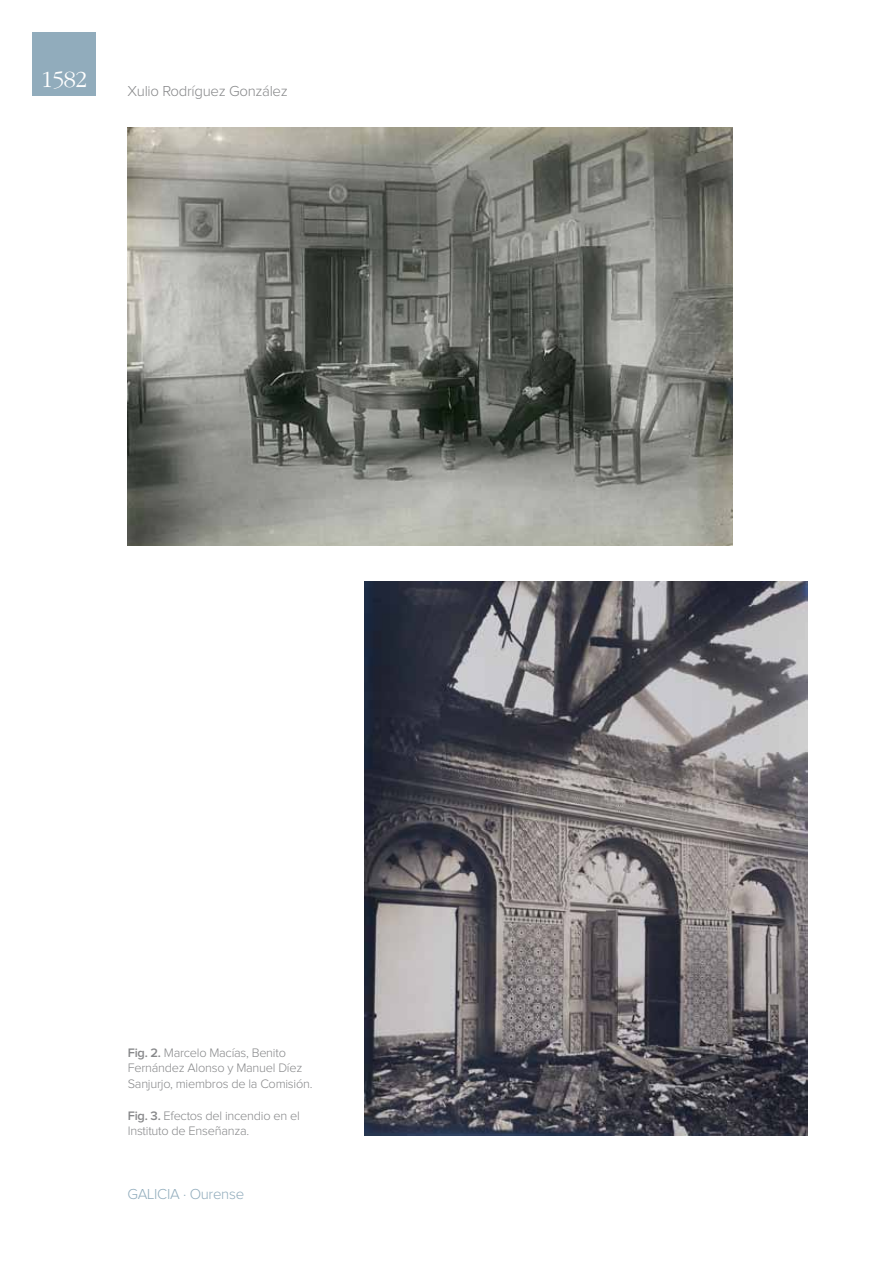
<style>
.page{position:relative;width:893px;height:1263px;background:#fff}
.page>*{position:absolute;margin:0;border:0;box-sizing:border-box;transform-origin:0 0}
.t1{font:300 24px "ITC Garamond Std";color:#fff}
.t2{font:300 15px "Proxima Nova";letter-spacing:-.02em;color:#87888a}
.t3{font:300 15px "Proxima Nova";letter-spacing:-.02em;color:#91acbc}
.t4{font:300 12.75px/15.8px "Proxima Nova";letter-spacing:-.02em;color:#87888a}
.s1{font-weight:600}
</style>
<div class="page">
<div style="left:32px;top:32px;width:64px;height:64px;background:#91acbc"></div>
<img style="left:128px;top:128px;width:605px;height:418px">
<img style="left:364px;top:581px;width:444px;height:554px">
<h1 class="t1" style="left:41px;top:67px;width:47px">1582</h1>
<p class="t2" style="left:128px;top:84px;width:162px">Xulio Rodríguez González</p>
<p class="t4" style="left:128px;top:1045px;width:186px"><span class="s1">Fig. 2.</span> Marcelo Macías, Benito<br>Fernández Alonso y Manuel Díez<br>Sanjurjo, miembros de la Comisión.</p>
<p class="t4" style="left:128px;top:1108px;width:173px"><span class="s1">Fig. 3.</span> Efectos del incendio en el<br>Instituto de Enseñanza.</p>
<p class="t3" style="left:128px;top:1187px;width:118px">GALICIA · Ourense</p>
</div>
